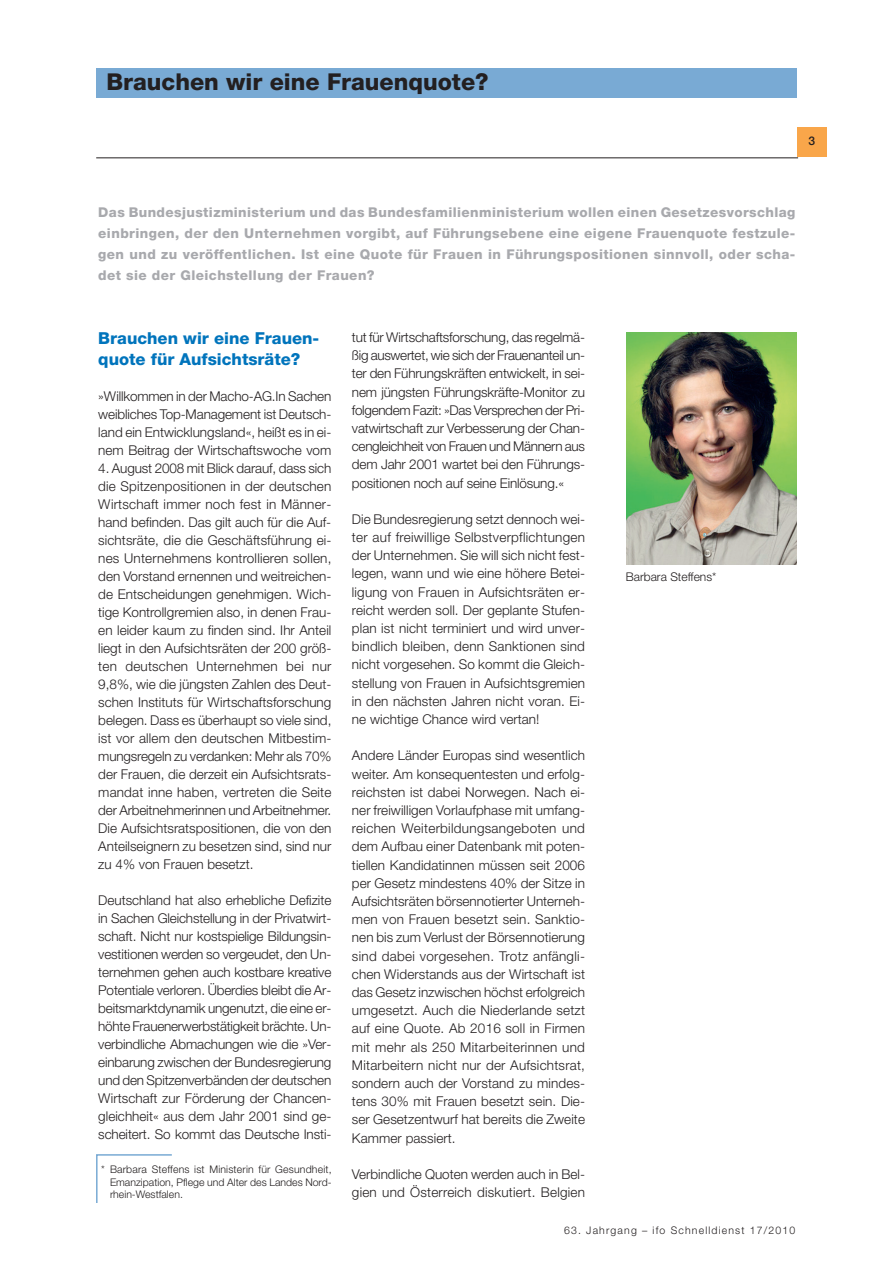
<style>
.page{position:relative;width:893px;height:1263px;background:#fff}
.page>*{position:absolute;margin:0;border:0;box-sizing:border-box;transform-origin:0 0}
.t1{font:800 23.25px "Helvetica Neue LT Std";color:#231f20}
.t2{font:800 16.5px/21px "Helvetica Neue LT Std";color:#0074bc}
.t3{font:300 13.5px/18.1px "Helvetica Neue LT Std";color:#231f20;text-align:justify}
.t4{font:800 13.5px/21px "Helvetica Neue LT Std";letter-spacing:.03em;color:#a8a9ad;text-align:justify}
.t5{font:300 12px "Helvetica Neue LT Std";color:#231f20}
.t6{font:500 12px "Helvetica Neue LT Std";color:#231f20}
.t7{font:300 10.5px/12.8px "Helvetica Neue LT Std";color:#231f20;text-align:justify}
.t8{font:300 10.5px "Helvetica Neue LT Std";letter-spacing:.11em;color:#231f20}
</style>
<div class="page">
<hr style="left:96px;top:157px;width:702px;height:1px;background:#231f20">
<div style="left:796px;top:128px;width:30px;height:29px;background:#f9a64a"></div>
<div style="left:97px;top:68px;width:699px;height:30px;background:#79aad4"></div>
<img style="left:626px;top:332px;width:170px;height:232px">
<svg style="left:96px;top:1154px;width:76px;height:49px"></svg>
<h1 class="t1" style="left:106px;top:73px;width:383px">Brauchen wir eine Frauenquote?</h1>
<p class="t6" style="left:808px;top:136px;width:8px">3</p>
<p class="t4" style="left:98px;top:203px;width:698px">Das Bundesjustizministerium und das Bundesfamilienministerium wollen einen Gesetzesvorschlag einbringen, der den Unternehmen vorgibt, auf Führungsebene eine eigene Frauenquote festzule&shy;gen und zu veröffentlichen. Ist eine Quote für Frauen in Führungspositionen sinnvoll, oder scha&shy;det sie der Gleichstellung der Frauen?</p>
<p class="t2" style="left:98px;top:329px;width:222px">Brauchen wir eine Frauen&shy;quote für Aufsichtsräte?</p>
<p class="t3" style="left:98px;top:389px;width:234px">»Willkommen in der Macho-AG.In Sachen weibliches Top-Management ist Deutsch&shy;land ein Entwicklungsland«, heißt es in ei&shy;nem Beitrag der Wirtschaftswoche vom</p>
<p class="t3" style="left:98px;top:461px;width:235px">4. August 2008 mit Blick darauf, dass sich die Spitzenpositionen in der deutschen Wirtschaft immer noch fest in Männer&shy;hand befinden. Das gilt auch für die Auf&shy;sichtsräte, die die Geschäftsführung ei&shy;nes Unternehmens kontrollieren sollen, den Vorstand ernennen und weitreichen&shy;de Entscheidungen genehmigen. Wich&shy;tige Kontrollgremien also, in denen Frau&shy;en leider kaum zu finden sind. Ihr Anteil liegt in den Aufsichtsräten der 200 größ&shy;ten deutschen Unternehmen bei nur 9,8%, wie die jüngsten Zahlen des Deut&shy;schen Instituts für Wirtschaftsforschung belegen. Dass es überhaupt so viele sind, ist vor allem den deutschen Mitbestim&shy;mungsregeln zu verdanken: Mehr als 70% der Frauen, die derzeit ein Aufsichtsrats&shy;mandat inne haben, vertreten die Seite der Arbeitnehmerinnen und Arbeitnehmer.<br>Die Aufsichtsratspositionen, die von den Anteilseignern zu besetzen sind, sind nur zu 4% von Frauen besetzt.</p>
<p class="t3" style="left:98px;top:893px;width:235px">Deutschland hat also erhebliche Defizite in Sachen Gleichstellung in der Privatwirt&shy;schaft. Nicht nur kostspielige Bildungsin&shy;vestitionen werden so vergeudet, den Un&shy;ternehmen gehen auch kostbare kreative Potentiale verloren. Überdies bleibt die Ar&shy;beitsmarktdynamik ungenutzt, die eine er&shy;höhte Frauenerwerbstätigkeit brächte. Un&shy;verbindliche Abmachungen wie die »Ver&shy;einbarung zwischen der Bundesregierung und den Spitzenverbänden der deutschen Wirtschaft zur Förderung der Chancen&shy;gleichheit« aus dem Jahr 2001 sind ge&shy;scheitert. So kommt das Deutsche Insti-</p>
<p class="t7" style="left:110px;top:1164px;width:223px;text-indent:-9px">* Barbara Steffens ist Ministerin für Gesundheit, Emanzipation, Pflege und Alter des Landes Nord&shy;rhein-Westfalen.</p>
<p class="t3" style="left:352px;top:329px;width:235px">tut für Wirtschaftsforschung, das regelmä&shy;ßig auswertet, wie sich der Frauenanteil un&shy;ter den Führungskräften entwickelt, in sei&shy;nem jüngsten Führungskräfte-Monitor zu folgendem Fazit: »Das Versprechen der Pri&shy;vatwirtschaft zur Verbesserung der Chan&shy;cengleichheit von Frauen und Männern aus dem Jahr 2001 wartet bei den Führungs&shy;positionen noch auf seine Einlösung.«</p>
<p class="t3" style="left:352px;top:511px;width:235px">Die Bundesregierung setzt dennoch wei&shy;ter auf freiwillige Selbstverpflichtungen der Unternehmen. Sie will sich nicht fest&shy;legen, wann und wie eine höhere Betei&shy;ligung von Frauen in Aufsichtsräten er&shy;reicht werden soll. Der geplante Stufen&shy;plan ist nicht terminiert und wird unver&shy;bindlich bleiben, denn Sanktionen sind nicht vorgesehen. So kommt die Gleich&shy;stellung von Frauen in Aufsichtsgremien in den nächsten Jahren nicht voran. Ei&shy;ne wichtige Chance wird vertan!</p>
<p class="t3" style="left:352px;top:748px;width:234px">Andere Länder Europas sind wesentlich weiter. Am konsequentesten und erfolg&shy;reichsten ist dabei Norwegen. Nach ei&shy;ner freiwilligen Vorlaufphase mit umfang&shy;reichen Weiterbildungsangeboten und dem Aufbau einer Datenbank mit poten&shy;tiellen Kandidatinnen müssen seit 2006 per Gesetz mindestens 40% der Sitze in Aufsichtsräten börsennotierter Unterneh&shy;men von Frauen besetzt sein. Sanktio&shy;nen bis zum Verlust der Börsennotierung sind dabei vorgesehen. Trotz anfängli&shy;chen Widerstands aus der Wirtschaft ist das Gesetz inzwischen höchst erfolgreich umgesetzt. Auch die Niederlande setzt auf eine Quote. Ab 2016 soll in Firmen mit mehr als 250 Mitarbeiterinnen und Mitarbeitern nicht nur der Aufsichtsrat, sondern auch der Vorstand zu mindes&shy;tens 30% mit Frauen besetzt sein. Die&shy;ser Gesetzentwurf hat bereits die Zweite Kammer passiert.</p>
<p class="t3" style="left:352px;top:1166px;width:235px">Verbindliche Quoten werden auch in Bel&shy;gien und Österreich diskutiert. Belgien</p>
<p class="t5" style="left:626px;top:572px;width:92px">Barbara Steffens*</p>
<p class="t8" style="left:564px;top:1227px;width:233px">63. Jahrgang – ifo Schnelldienst 17/2010</p>
</div>
